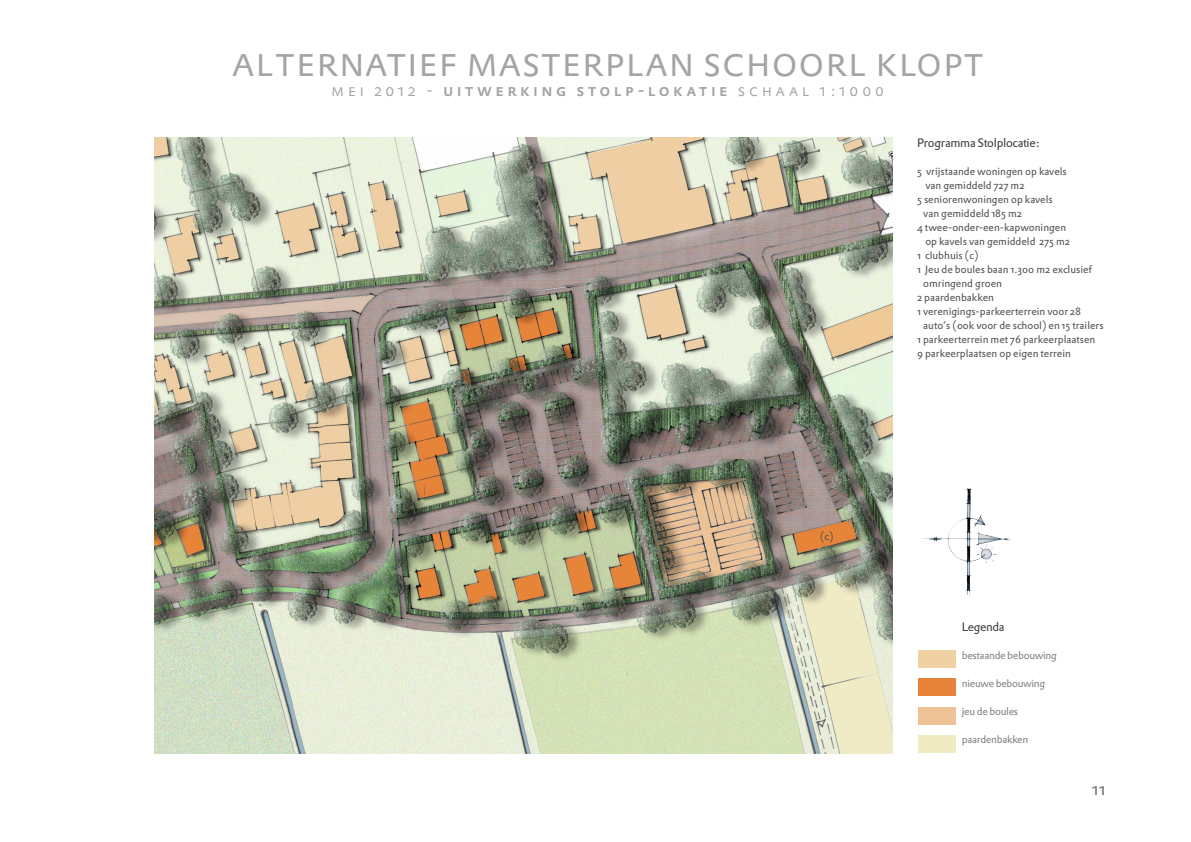
<style>
.page{position:relative;width:1191px;height:842px;background:#fff}
.page>*{position:absolute;margin:0;border:0;box-sizing:border-box;transform-origin:0 0}
.t1{font:300 42px "DTL Prokyon T Caps";letter-spacing:-.01em;color:#a3a4a6}
.t2{font:18px "DTL Prokyon ST";color:#77787a}
.t3{font:500 16.8px "DTL Prokyon T Caps";letter-spacing:.2em;color:#a3a4a6}
.t4{font:12px "DTL Prokyon ST";letter-spacing:-.025em;color:#414043}
.t5{font:10.4px "DTL Prokyon ST";color:#535355}
.t6{font:10.4px "DTL Prokyon ST";letter-spacing:-.025em;color:#828385}
.s1{font-weight:300}
</style>
<div class="page">
<img style="left:155px;top:137px;width:737px;height:616px">
<div style="left:918px;top:650px;width:38px;height:17px;background:#f0d1a4"></div>
<div style="left:918px;top:679px;width:38px;height:17px;background:#e8843a"></div>
<div style="left:918px;top:707px;width:38px;height:17px;background:#efc398"></div>
<div style="left:918px;top:735px;width:38px;height:18px;background:#f1ebc3"></div>
<img style="left:921px;top:488px;width:90px;height:107px">
<h1 class="t1" style="left:231px;top:35px;width:755px">alternatief masterplan schoorl klopt</h1>
<h3 class="t3" style="left:331px;top:80px;width:555px"><span class="s1">mei 2012 -</span> uitwerking stolp-lokatie <span class="s1">schaal 1:1000</span></h3>
<p class="t5" style="left:820px;top:529px;width:15px">(c)</p>
<p class="t4" style="left:917px;top:135px;width:125px">Programma Stolplocatie:</p>
<p class="t5" style="left:917px;top:164px;width:151px">5 vrijstaande woningen op kavels</p>
<p class="t5" style="left:925px;top:178px;width:101px">van gemiddeld 727 m2</p>
<p class="t5" style="left:917px;top:192px;width:137px">5 seniorenwoningen op kavels</p>
<p class="t5" style="left:923px;top:206px;width:100px">van gemiddeld 185 m2</p>
<p class="t5" style="left:917px;top:220px;width:151px">4 twee-onder-een-kapwoningen</p>
<p class="t5" style="left:925px;top:234px;width:146px">op kavels van gemiddeld 275 m2</p>
<p class="t5" style="left:917px;top:248px;width:63px">1 clubhuis (c)</p>
<p class="t5" style="left:917px;top:262px;width:177px">1 Jeu de boules baan 1.300 m2 exclusief</p>
<p class="t5" style="left:923px;top:276px;width:80px">omringend groen</p>
<p class="t5" style="left:917px;top:290px;width:78px">2 paardenbakken</p>
<p class="t5" style="left:917px;top:304px;width:166px">1 verenigings-parkeerterrein voor 28</p>
<p class="t5" style="left:923px;top:318px;width:182px">auto’s (ook voor de school) en 15 trailers</p>
<p class="t5" style="left:917px;top:332px;width:180px">1 parkeerterrein met 76 parkeerplaatsen</p>
<p class="t5" style="left:917px;top:346px;width:155px">9 parkeerplaatsen op eigen terrein</p>
<p class="t4" style="left:961px;top:619px;width:44px">Legenda</p>
<p class="t6" style="left:961px;top:649px;width:97px">bestaande bebouwing</p>
<p class="t6" style="left:961px;top:677px;width:85px">nieuwe bebouwing</p>
<p class="t6" style="left:961px;top:705px;width:58px">jeu de boules</p>
<p class="t6" style="left:961px;top:733px;width:68px">paardenbakken</p>
<h2 class="t2" style="left:1091px;top:777px;width:15px">11</h2>
</div>
